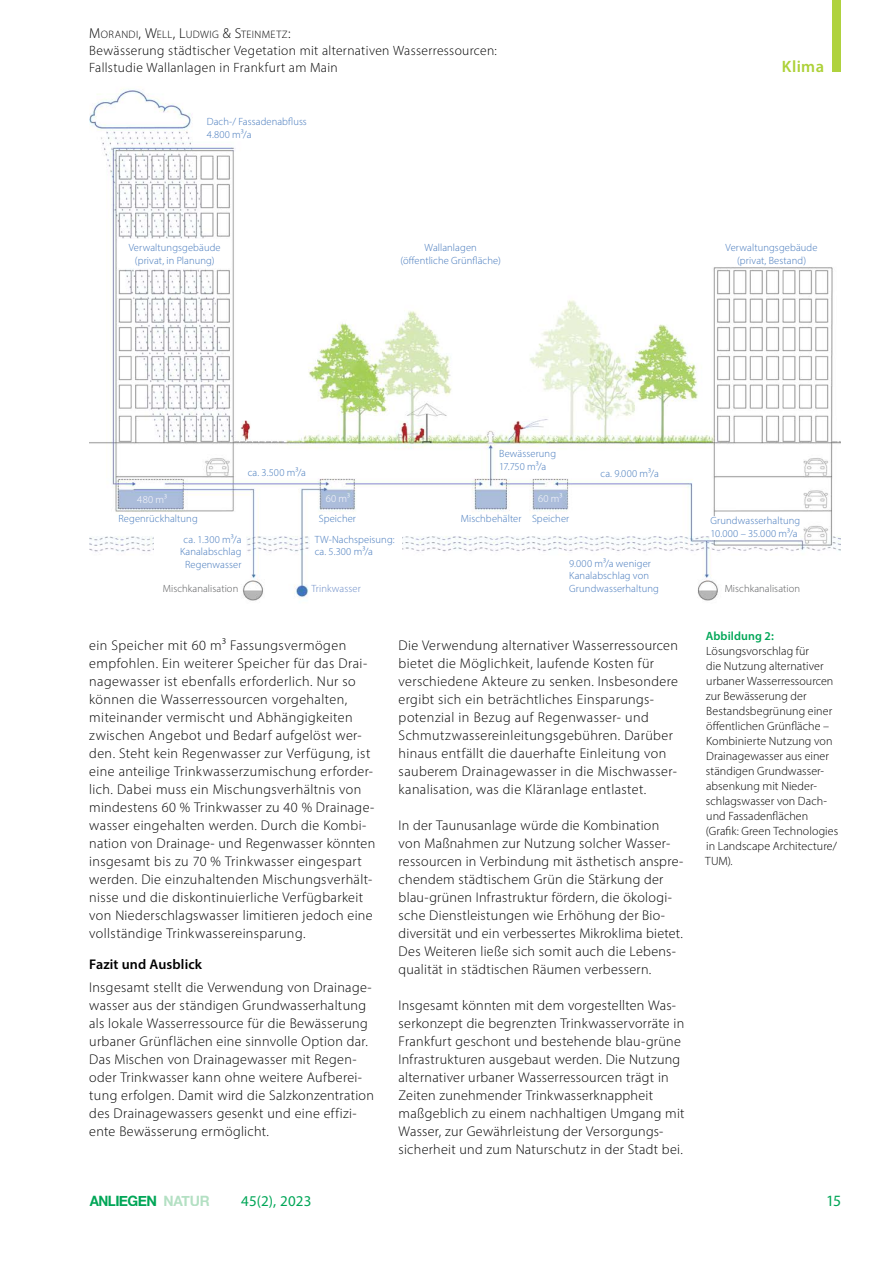
<style>
.page{position:relative;width:893px;height:1263px;background:#fff}
.page>*{position:absolute;margin:0;border:0;box-sizing:border-box;transform-origin:0 0}
.t1{font:600 16.5px "Myriad Pro";letter-spacing:.02em;color:#add138}
.t2{font:15.75px "Myriad Pro";color:#00a657}
.t3{font:15px "Myriad Pro";letter-spacing:.01em;color:#00a657}
.t4{font:700 14.25px "Helvetica Neue";letter-spacing:-.035em;color:#00a657;scale:.94 1}
.P__Fließtext_2Sp{font:300 14.1px/18px "Myriad Pro";letter-spacing:.025em;color:#000}
.H1__Headline_Fliess{font:600 14.1px "Myriad Pro";letter-spacing:.01em;color:#000}
.t5{font:300 13.5px/16.8px "Myriad Pro";letter-spacing:.025em;color:#000}
.Bildlegende_linksbün{font:300 12px/15px "Myriad Pro";letter-spacing:.005em;color:#000}
.Bildlegende_Headline{font:600 12px "Myriad Pro";letter-spacing:.01em;color:#00a657}
.t6{font:300 10.8px "Myriad Pro";letter-spacing:.035em;color:#000}
.Grafik_Nachbau_BB{font:300 10.5px/12.6px "Myriad Pro";letter-spacing:.01em;color:#4377bb}
.Grafik_Nachbau_BB-2{font:300 10.5px "Myriad Pro";letter-spacing:.005em;color:#58595b}
.Grafik_Nachbau_BB-3{font:300 10.5px "Myriad Pro";letter-spacing:.015em;color:#fff}
.Grafik_Nachbau_BB-4{font:300 10.5px "Myriad Pro";letter-spacing:.01em;color:#698ac6}
.s1{font-size:14.4px}
.s2{color:rgb(104 193 135/.5)}
</style>
<div class="page">
<div style="left:833px;top:0;width:8px;height:71px;background:#add138"></div>
<img style="left:89px;top:89px;width:751px;height:512px">
<div style="left:118px;top:239px;width:113px;height:29px;background:#fff"></div>
<div style="left:310px;top:531px;width:92px;height:29px;background:#fff"></div>
<div style="left:154px;top:531px;width:92px;height:41px;background:#fff"></div>
<div style="left:711px;top:516px;width:89px;height:24px;background:#fff"></div>
<p class="t6" style="left:89px;top:28px;width:203px"><span class="s1">M</span>ORANDI<span class="s1">, W</span>ELL<span class="s1">, L</span>UDWIG <span class="s1">&amp; S</span>TEINMETZ<span class="s1">:</span></p>
<p class="t5" style="left:89px;top:42px;width:409px">Bewässerung städtischer Vegetation mit alternativen Wasserressourcen:<br>Fallstudie Wallanlagen in Frankfurt am Main</p>
<p class="Grafik_Nachbau_BB" style="left:207px;top:115px;width:102px">Dach-/ Fassadenabfluss</p>
<p class="Grafik_Nachbau_BB" style="left:207px;top:128px;width:46px">4.800 m3/a</p>
<p class="Grafik_Nachbau_BB" style="left:129px;top:241px;width:93px">Verwaltungsgebäude</p>
<p class="Grafik_Nachbau_BB" style="left:135px;top:254px;width:81px">(privat, in Planung)</p>
<p class="Grafik_Nachbau_BB" style="left:424px;top:241px;width:54px">Wallanlagen</p>
<p class="Grafik_Nachbau_BB" style="left:400px;top:254px;width:102px">(öffentliche Grünfläche)</p>
<p class="t1" style="left:782px;top:55px;width:44px">Klima</p>
<p class="Grafik_Nachbau_BB" style="left:726px;top:241px;width:93px;text-align:center">Verwaltungsgebäude (privat, Bestand)</p>
<p class="Grafik_Nachbau_BB" style="left:248px;top:466px;width:60px">ca. 3.500 m³/a</p>
<p class="Grafik_Nachbau_BB" style="left:499px;top:447px;width:58px">Bewässerung<br>17.750 m³/a</p>
<p class="Grafik_Nachbau_BB-3" style="left:137px;top:493px;width:31px">480 m3</p>
<p class="Grafik_Nachbau_BB-3" style="left:326px;top:492px;width:26px">60 m3</p>
<p class="Grafik_Nachbau_BB-3" style="left:538px;top:492px;width:26px">60 m3</p>
<p class="Grafik_Nachbau_BB" style="left:600px;top:467px;width:60px">ca. 9.000 m³/a</p>
<p class="Grafik_Nachbau_BB" style="left:118px;top:512px;width:81px">Regenrückhaltung</p>
<p class="Grafik_Nachbau_BB" style="left:319px;top:512px;width:39px">Speicher</p>
<p class="Grafik_Nachbau_BB" style="left:461px;top:512px;width:62px">Mischbehälter</p>
<p class="Grafik_Nachbau_BB" style="left:532px;top:512px;width:39px">Speicher</p>
<p class="Grafik_Nachbau_BB" style="left:711px;top:514px;width:91px">Grundwasserhaltung<br>10.000 – 35.000 m³/a</p>
<p class="Grafik_Nachbau_BB" style="left:180px;top:533px;width:63px;text-align:center">ca. 1.300 m³/a<br>Kanalabschlag<br>Regenwasser</p>
<p class="Grafik_Nachbau_BB-2" style="left:163px;top:582px;width:77px">Mischkanalisation</p>
<p class="Grafik_Nachbau_BB-4" style="left:311px;top:582px;width:51px">Trinkwasser</p>
<p class="Grafik_Nachbau_BB-2" style="left:725px;top:582px;width:77px">Mischkanalisation</p>
<p class="Grafik_Nachbau_BB" style="left:315px;top:533px;width:81px">TW-Nachspeisung: ca. 5.300 m³/a</p>
<p class="Grafik_Nachbau_BB" style="left:569px;top:557px;width:91px">9.000 m³/a weniger<br>Kanalabschlag von<br>Grundwasserhaltung</p>
<p class="P__Fließtext_2Sp" style="left:89px;top:636px;width:287px">ein Speicher mit 60 m³ Fassungsvermögen empfohlen. Ein weiterer Speicher für das Drai&shy;nagewasser ist ebenfalls erforderlich. Nur so können die Wasserressourcen vorgehalten, miteinander vermischt und Abhängigkeiten zwischen Angebot und Bedarf aufgelöst wer&shy;den. Steht kein Regenwasser zur Verfügung, ist eine anteilige Trinkwasserzumischung erforder&shy;lich. Dabei muss ein Mischungsverhältnis von mindestens 60 % Trinkwasser zu 40 % Drainage&shy;wasser eingehalten werden. Durch die Kombi&shy;nation von Drainage- und Regenwasser könnten insgesamt bis zu 70 % Trinkwasser eingespart werden. Die einzuhaltenden Mischungsverhält&shy;nisse und die diskontinuierliche Verfügbarkeit von Niederschlagswasser limitieren jedoch eine vollständige Trinkwassereinsparung.</p>
<h1 class="H1__Headline_Fliess" style="left:89px;top:955px;width:114px">Fazit und Ausblick</h1>
<p class="P__Fließtext_2Sp" style="left:89px;top:978px;width:286px">Insgesamt stellt die Verwendung von Drainage&shy;wasser aus der ständigen Grundwasserhaltung als lokale Wasserressource für die Bewässerung urbaner Grünflächen eine sinnvolle Option dar.<br>Das Mischen von Drainagewasser mit Regen&shy;oder Trinkwasser kann ohne weitere Aufberei&shy;tung erfolgen. Damit wird die Salzkonzentration des Drainagewassers gesenkt und eine effizi&shy;ente Bewässerung ermöglicht.</p>
<p class="P__Fließtext_2Sp" style="left:399px;top:636px;width:281px">Die Verwendung alternativer Wasserressourcen bietet die Möglichkeit, laufende Kosten für verschiedene Akteure zu senken. Insbesondere ergibt sich ein beträchtliches Einsparungs&shy;potenzial in Bezug auf Regenwasser- und Schmutzwassereinleitungsgebühren. Darüber hinaus entfällt die dauerhafte Einleitung von sauberem Drainagewasser in die Mischwasser&shy;kanalisation, was die Kläranlage entlastet.</p>
<p class="P__Fließtext_2Sp" style="left:399px;top:816px;width:286px">In der Taunusanlage würde die Kombination von Maßnahmen zur Nutzung solcher Wasser&shy;ressourcen in Verbindung mit ästhetisch anspre&shy;chendem städtischem Grün die Stärkung der blau-grünen Infrastruktur fördern, die ökologi&shy;sche Dienstleistungen wie Erhöhung der Bio&shy;diversität und ein verbessertes Mikroklima bietet.<br>Des Weiteren ließe sich somit auch die Lebens&shy;qualität in städtischen Räumen verbessern.</p>
<p class="P__Fließtext_2Sp" style="left:399px;top:996px;width:287px">Insgesamt könnten mit dem vorgestellten Was&shy;serkonzept die begrenzten Trinkwasservorräte in Frankfurt geschont und bestehende blau-grüne Infrastrukturen ausgebaut werden. Die Nutzung alternativer urbaner Wasserressourcen trägt in Zeiten zunehmender Trinkwasserknappheit maßgeblich zu einem nachhaltigen Umgang mit Wasser, zur Gewährleistung der Versorgungs&shy;sicherheit und zum Naturschutz in der Stadt bei.</p>
<p class="Bildlegende_Headline" style="left:706px;top:628px;width:70px">Abbildung 2:</p>
<p class="Bildlegende_linksbün" style="left:705px;top:643px;width:134px">Lösungsvorschlag für<br>die Nutzung alternativer urbaner Wasserressourcen zur Bewässerung der<br>Bestandsbegrünung einer öffentlichen Grünfläche –<br>Kombinierte Nutzung von<br>Drainagewasser aus einer ständigen Grundwasser&shy;absenkung mit Nieder&shy;schlagswasser von Dach&shy;und Fassadenflächen (Grafik: Green Technologies in Landscape Architecture/<br>TUM).</p>
<p class="t4" style="left:90px;top:1189px;width:129px">ANLIEGEN <span class="s2">NATUR</span></p>
<p class="t3" style="left:241px;top:1191px;width:72px">45(2), 2023</p>
<p class="t2" style="left:826px;top:1191px;width:17px">15</p>
</div>
